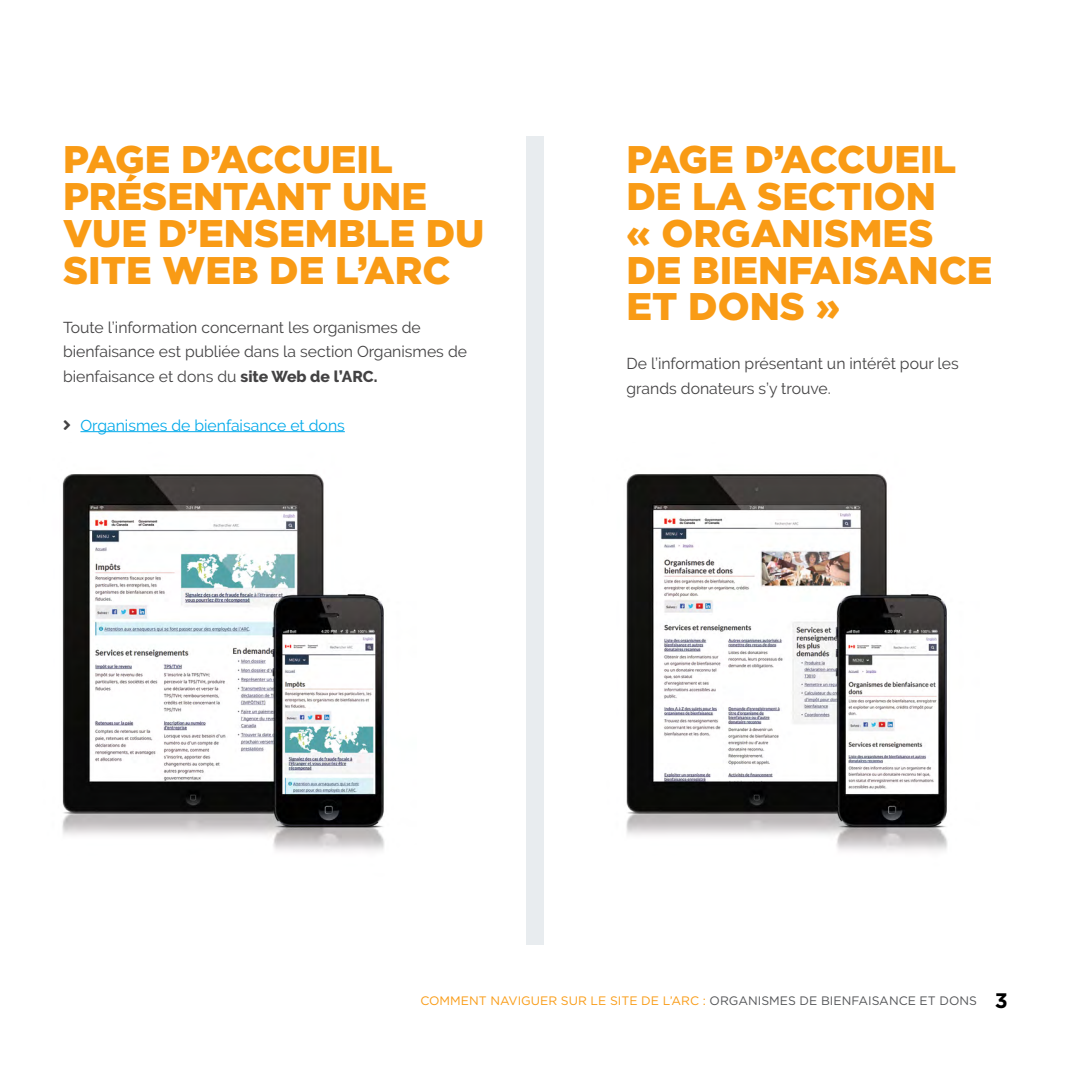
<style>
.page{position:relative;width:1071px;height:1071px;background:#fff}
.page>*{position:absolute;margin:0;border:0;box-sizing:border-box;transform-origin:0 0}
.t1{font:900 38.5px/36.8px "Gotham";color:#f99b15}
.t2{font:15.75px/24.5px "Raleway";color:#434243}
.t3{font:15.75px "Raleway";color:#00a9ea}
.t4{font:12.25px "Gotham";color:#f99b15}
.s1{font-weight:800}
.s2{color:#545558}
.s3{font-weight:700;font-size:21px;color:#000}
</style>
<div class="page">
<hr style="left:80px;top:431px;width:265px;height:1px;background:#00a9ea">
<img style="left:62px;top:474px;width:322px;height:378px">
<img style="left:626px;top:474px;width:322px;height:378px">
<div style="left:527px;top:136px;width:17px;height:809px;background:#e8ecef"></div>
<h1 class="t1" style="left:63px;top:140px;width:423px">PAGE D’ACCUEIL<br>PRÉSENTANT UNE<br>VUE D’ENSEMBLE DU<br>SITE WEB DE L’ARC</h1>
<h1 class="t1" style="left:626px;top:140px;width:368px">PAGE D’ACCUEIL<br>DE LA SECTION<br>« ORGANISMES<br>DE BIENFAISANCE<br>ET DONS »</h1>
<p class="t2" style="left:63px;top:315px;width:406px">Toute l’information concernant les organismes de bienfaisance est publiée dans la section Organismes de bienfaisance et dons du <span class="s1">site Web de l’ARC.</span></p>
<p class="t3" style="left:80px;top:416px;width:266px">Organismes de bienfaisance et dons</p>
<p class="t2" style="left:627px;top:351px;width:334px">De l’information présentant un intérêt pour les grands donateurs s’y trouve.</p>
<p class="t4" style="left:420px;top:994px;width:589px">COMMENT NAVIGUER SUR LE SITE DE L’ARC : <span class="s2">ORGANISMES DE BIENFAISANCE ET DONS</span> <span class="s3">3</span></p>
</div>
